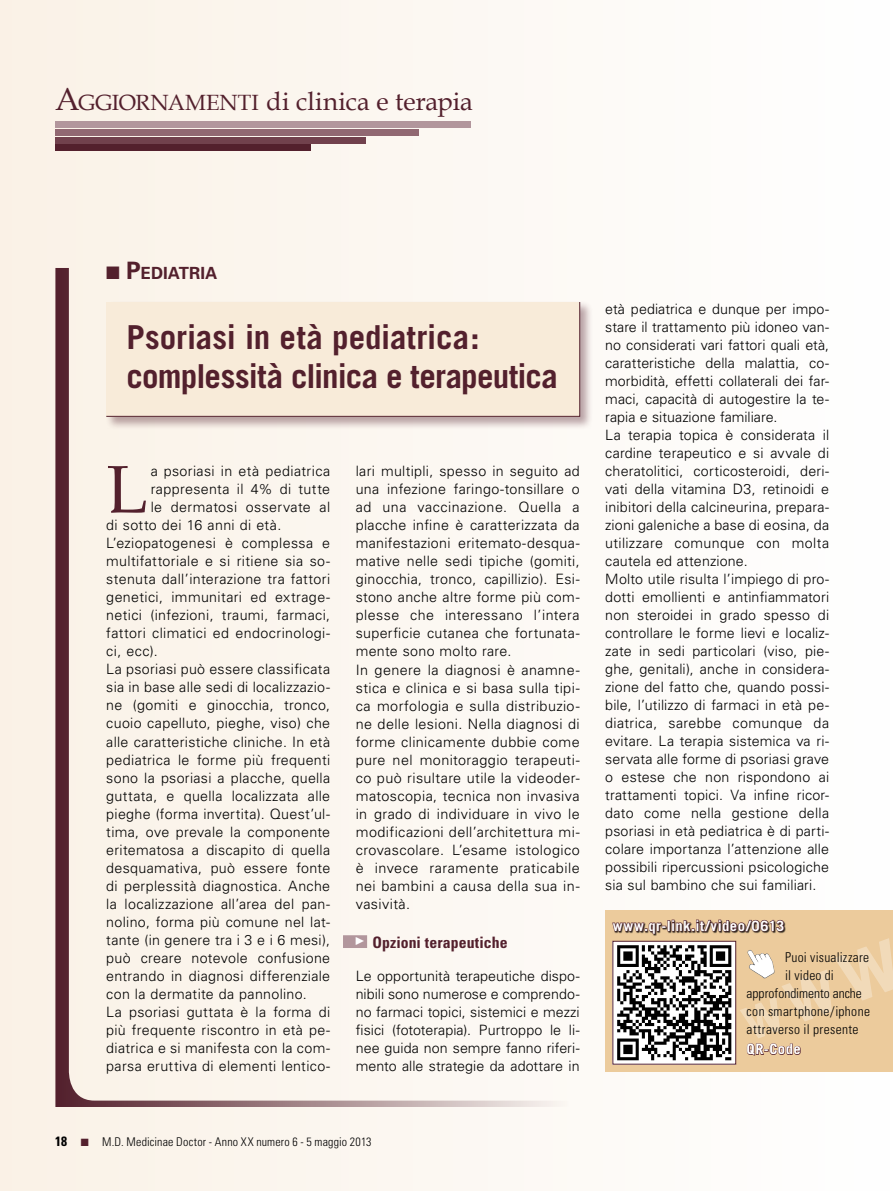
<style>
.page{position:relative;width:893px;height:1191px;background:#fff}
.page>*{position:absolute;margin:0;border:0;box-sizing:border-box;transform-origin:0 0}
.t1{font:67.2px "Book Antiqua";color:#53202d}
.t2{font:700 33px/39px "Trade Gothic";letter-spacing:-.01em;color:#53202d}
.t3{font:25.5px "Book Antiqua";color:#53202d}
.t4{font:700 16.8px "Univers";letter-spacing:.005em;color:#53202d}
.t5{font:700 condensed 15.75px "Univers";letter-spacing:.005em;color:#53202d}
.t6{font:300 14.25px/18px "Univers";letter-spacing:.02em;color:#000}
.t7{font:700 14.25px "Trade Gothic";letter-spacing:.03em;color:#fff}
.t8{font:300 condensed 13.5px "Univers";letter-spacing:.025em;color:#000}
.t9{font:300 condensed 13.5px "Univers";color:#000}
.t10{font:300 condensed 12px "Univers";letter-spacing:.015em;color:#000}
.s1{font-size:31.5px}
.s2{font-size:22.05px}
.s3{font-size:24px}
.s4{font-weight:700;font-size:13.5px}
.s5{color:#53202d}
</style>
<div class="page">
<div style="left:0;top:0;width:893px;height:1191px;background:linear-gradient(to right,#f9f0e5,#fff)"></div>
<div style="left:55px;top:268px;width:513px;height:839px;background:#fbf6ee"></div>
<div style="left:55px;top:145px;width:255px;height:6px;background:#53202d"></div>
<div style="left:55px;top:137px;width:311px;height:6px;background:#71414d"></div>
<div style="left:55px;top:129px;width:364px;height:7px;background:#916872"></div>
<div style="left:55px;top:122px;width:416px;height:6px;background:#b2969c"></div>
<div style="left:343px;top:935px;width:24px;height:13px;background:#b2969c"></div>
<div style="left:105px;top:301px;width:494px;height:135px;background:#53202d;opacity:.4"></div>
<div style="left:106px;top:301px;width:474px;height:116px;background:#f8ebd9"></div>
<div style="left:605px;top:910px;width:288px;height:161px;background:#eccb9c"></div>
<img style="left:615px;top:1056px;width:119px;height:6px">
<svg style="left:612px;top:919px;width:189px;height:137px"></svg>
<h3 class="t3" style="left:55px;top:86px;width:419px"><span class="s1">A</span><span class="s2">GGIORNAMENTI</span> di clinica e terapia</h3>
<p class="t4" style="left:106px;top:262px;width:113px">■ <span class="s3">P</span>EDIATRIA</p>
<h2 class="t2" style="left:126px;top:317px;width:433px">Psoriasi in età pediatrica: complessità clinica e terapeutica</h2>
<h1 class="t1" style="left:106px;top:448px;width:43px">L</h1>
<p class="t6" style="left:151px;top:462px;width:181px">a psoriasi in età pediatrica</p>
<p class="t6" style="left:151px;top:480px;width:181px">rappresenta il 4% di tutte</p>
<p class="t6" style="left:151px;top:498px;width:181px">le dermatosi osservate al</p>
<p class="t6" style="left:106px;top:516px;width:177px">di sotto dei 16 anni di età.</p>
<p class="t6" style="left:106px;top:534px;width:225px">L’eziopatogenesi è complessa e</p>
<p class="t6" style="left:106px;top:552px;width:225px">multifattoriale e si ritiene sia so-</p>
<p class="t6" style="left:106px;top:570px;width:225px">stenuta dall’interazione tra fattori</p>
<p class="t6" style="left:106px;top:588px;width:225px">genetici, immunitari ed extrage-</p>
<p class="t6" style="left:106px;top:606px;width:225px">netici (infezioni, traumi, farmaci,</p>
<p class="t6" style="left:106px;top:624px;width:225px">fattori climatici ed endocrinologi-</p>
<p class="t6" style="left:106px;top:642px;width:53px">ci, ecc).</p>
<p class="t6" style="left:106px;top:660px;width:225px">La psoriasi può essere classificata</p>
<p class="t6" style="left:106px;top:678px;width:225px">sia in base alle sedi di localizzazio-</p>
<p class="t6" style="left:106px;top:696px;width:225px">ne (gomiti e ginocchia, tronco,</p>
<p class="t6" style="left:106px;top:714px;width:225px">cuoio capelluto, pieghe, viso) che</p>
<p class="t6" style="left:106px;top:732px;width:225px">alle caratteristiche cliniche. In età</p>
<p class="t6" style="left:106px;top:750px;width:225px">pediatrica le forme più frequenti</p>
<p class="t6" style="left:106px;top:768px;width:225px">sono la psoriasi a placche, quella</p>
<p class="t6" style="left:106px;top:786px;width:225px">guttata, e quella localizzata alle</p>
<p class="t6" style="left:106px;top:804px;width:225px">pieghe (forma invertita). Quest’ul-</p>
<p class="t6" style="left:106px;top:822px;width:225px">tima, ove prevale la componente</p>
<p class="t6" style="left:106px;top:840px;width:225px">eritematosa a discapito di quella</p>
<p class="t6" style="left:106px;top:858px;width:225px">desquamativa, può essere fonte</p>
<p class="t6" style="left:106px;top:876px;width:225px">di perplessità diagnostica. Anche</p>
<p class="t6" style="left:106px;top:894px;width:225px">la localizzazione all’area del pan-</p>
<p class="t6" style="left:106px;top:912px;width:225px">nolino, forma più comune nel lat-</p>
<p class="t6" style="left:106px;top:930px;width:225px">tante (in genere tra i 3 e i 6 mesi),</p>
<p class="t6" style="left:106px;top:948px;width:225px">può creare notevole confusione</p>
<p class="t6" style="left:106px;top:966px;width:225px">entrando in diagnosi differenziale</p>
<p class="t6" style="left:106px;top:984px;width:202px">con la dermatite da pannolino.</p>
<p class="t6" style="left:106px;top:1002px;width:225px">La psoriasi guttata è la forma di</p>
<p class="t6" style="left:106px;top:1020px;width:225px">più frequente riscontro in età pe-</p>
<p class="t6" style="left:106px;top:1038px;width:225px">diatrica e si manifesta con la com-</p>
<p class="t6" style="left:106px;top:1056px;width:225px">parsa eruttiva di elementi lentico-</p>
<p class="t6" style="left:356px;top:462px;width:225px">lari multipli, spesso in seguito ad una infezione faringo-tonsillare o ad una vaccinazione. Quella a placche infine è caratterizzata da manifestazioni eritemato-desqua&shy;mative nelle sedi tipiche (gomiti, ginocchia, tronco, capillizio). Esi&shy;stono anche altre forme più com&shy;plesse che interessano l’intera superficie cutanea che fortunata&shy;mente sono molto rare.<br>In genere la diagnosi è anamne&shy;stica e clinica e si basa sulla tipi&shy;ca morfologia e sulla distribuzio&shy;ne delle lesioni. Nella diagnosi di forme clinicamente dubbie come pure nel monitoraggio terapeuti&shy;co può risultare utile la videoder&shy;matoscopia, tecnica non invasiva in grado di individuare in vivo le modificazioni dell’architettura mi&shy;crovascolare. L’esame istologico è invece raramente praticabile nei bambini a causa della sua in&shy;vasività.</p>
<p class="t5" style="left:356px;top:932px;width:153px"><sup>¼</sup> Opzioni terapeutiche</p>
<p class="t6" style="left:356px;top:966px;width:225px;text-align:justify">Le opportunità terapeutiche dispo&shy;nibili sono numerose e comprendo&shy;no farmaci topici, sistemici e mezzi fisici (fototerapia). Purtroppo le li&shy;nee guida non sempre fanno riferi&shy;mento alle strategie da adottare in</p>
<p class="t10" style="left:55px;top:1135px;width:318px"><span class="s4">18</span> <span class="s5">■</span> M.D. Medicinae Doctor - Anno XX numero 6 - 5 maggio 2013</p>
<p class="t6" style="left:605px;top:299px;width:225px">età pediatrica e dunque per impo&shy;stare il trattamento più idoneo van&shy;no considerati vari fattori quali età, caratteristiche della malattia, co&shy;morbidità, effetti collaterali dei far&shy;maci, capacità di autogestire la te&shy;rapia e situazione familiare.<br>La terapia topica è considerata il cardine terapeutico e si avvale di cheratolitici, corticosteroidi, deri&shy;vati della vitamina D3, retinoidi e inibitori della calcineurina, prepara&shy;zioni galeniche a base di eosina, da utilizzare comunque con molta cautela ed attenzione.<br>Molto utile risulta l’impiego di pro&shy;dotti emollienti e antinfiammatori non steroidei in grado spesso di controllare le forme lievi e localiz&shy;zate in sedi particolari (viso, pie&shy;ghe, genitali), anche in considera&shy;zione del fatto che, quando possi&shy;bile, l’utilizzo di farmaci in età pe&shy;diatrica, sarebbe comunque da evitare. La terapia sistemica va ri&shy;servata alle forme di psoriasi grave o estese che non rispondono ai trattamenti topici. Va infine ricor&shy;dato come nella gestione della psoriasi in età pediatrica è di parti&shy;colare importanza l’attenzione alle possibili ripercussioni psicologiche sia sul bambino che sui familiari.</p>
<p class="t7" style="left:613px;top:917px;width:173px">www.qr-link.it/video/0613</p>
<p class="t8" style="left:785px;top:949px;width:86px">Puoi visualizzare</p>
<p class="t8" style="left:785px;top:967px;width:50px">il video di</p>
<p class="t9" style="left:747px;top:985px;width:117px">approfondimento anche</p>
<p class="t8" style="left:747px;top:1003px;width:125px">con smartphone/iphone</p>
<p class="t8" style="left:747px;top:1021px;width:113px">attraverso il presente</p>
<p class="t7" style="left:747px;top:1040px;width:56px">QR-Code</p>
</div>
